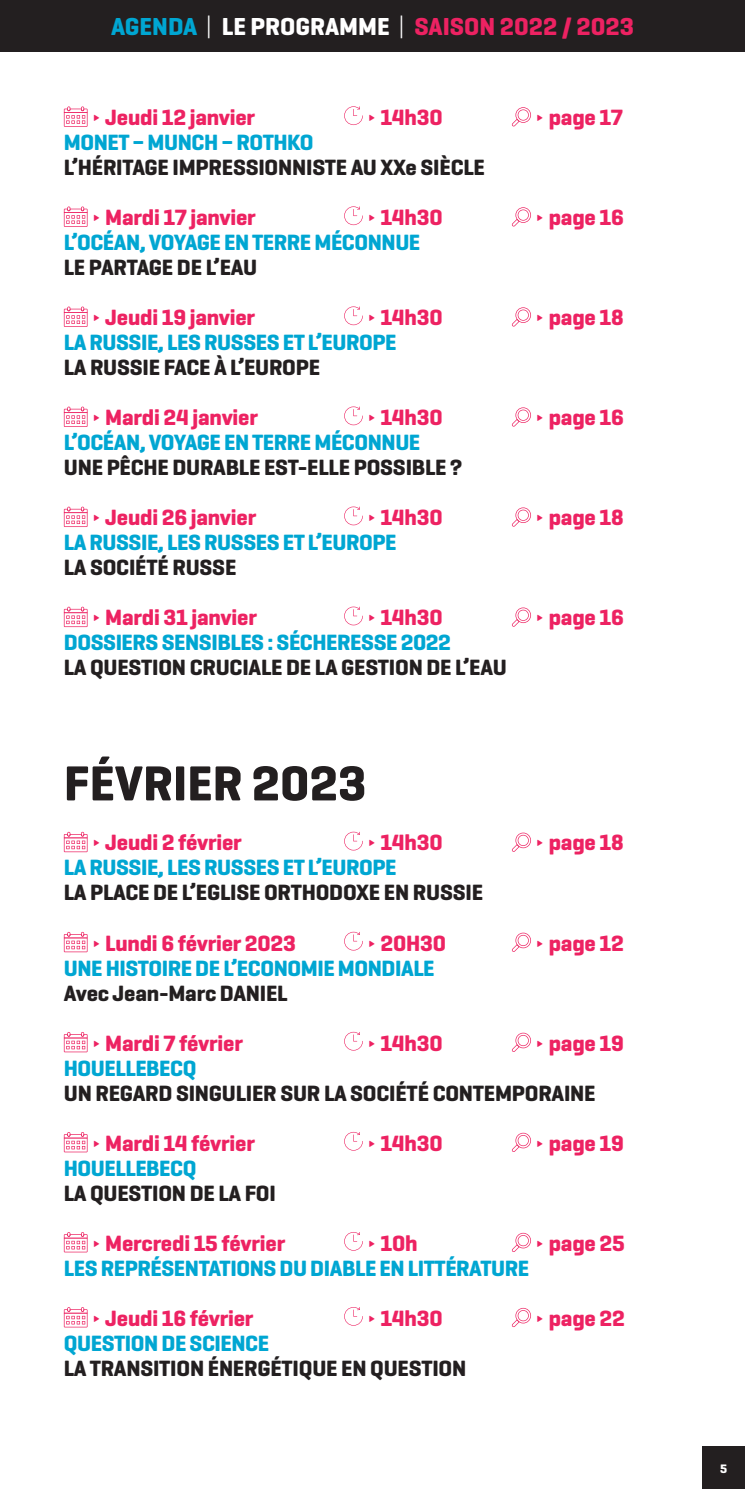
<style>
.page{position:relative;width:745px;height:1489px;background:#fff}
.page>*{position:absolute;margin:0;border:0;box-sizing:border-box;transform-origin:0 0}
.t1{font:700 50px "Geogrotesque";color:#231f20}
.t2{font:700 25px "Geogrotesque";color:#ed2262}
.t3{font:700 22.5px "Geogrotesque";letter-spacing:-.01em;color:#ed2262}
.t4{font:700 22.5px "Geogrotesque";letter-spacing:-.02em;color:#00a6d2}
.t5{font:700 22.5px "Geogrotesque";letter-spacing:-.01em;color:#231f20}
.t6{font:700 12.5px "Geogrotesque";color:#fff}
.s1{color:#00a6d2}
.s2{font-weight:300;color:#fff}
.s3{color:#fff}
.s4{font-weight:400}
</style>
<div class="page">
<div style="left:0;top:0;width:744px;height:52px;background:#231f20"></div>
<svg style="left:64px;top:106px;width:23px;height:21px"></svg>
<svg style="left:344px;top:106px;width:18px;height:19px"></svg>
<svg style="left:511px;top:107px;width:19px;height:19px"></svg>
<svg style="left:64px;top:206px;width:23px;height:21px"></svg>
<svg style="left:344px;top:206px;width:18px;height:19px"></svg>
<svg style="left:511px;top:207px;width:19px;height:19px"></svg>
<svg style="left:64px;top:306px;width:23px;height:21px"></svg>
<svg style="left:344px;top:306px;width:18px;height:19px"></svg>
<svg style="left:511px;top:307px;width:19px;height:19px"></svg>
<svg style="left:64px;top:406px;width:23px;height:21px"></svg>
<svg style="left:344px;top:406px;width:18px;height:19px"></svg>
<svg style="left:511px;top:407px;width:19px;height:19px"></svg>
<svg style="left:64px;top:506px;width:23px;height:21px"></svg>
<svg style="left:344px;top:506px;width:18px;height:19px"></svg>
<svg style="left:511px;top:507px;width:19px;height:19px"></svg>
<svg style="left:64px;top:606px;width:23px;height:21px"></svg>
<svg style="left:344px;top:606px;width:18px;height:19px"></svg>
<svg style="left:511px;top:607px;width:19px;height:19px"></svg>
<svg style="left:64px;top:831px;width:23px;height:21px"></svg>
<svg style="left:344px;top:831px;width:18px;height:19px"></svg>
<svg style="left:512px;top:832px;width:18px;height:19px"></svg>
<svg style="left:64px;top:931px;width:23px;height:21px"></svg>
<svg style="left:344px;top:931px;width:18px;height:19px"></svg>
<svg style="left:511px;top:932px;width:19px;height:19px"></svg>
<svg style="left:64px;top:1032px;width:23px;height:20px"></svg>
<svg style="left:344px;top:1031px;width:18px;height:19px"></svg>
<svg style="left:511px;top:1032px;width:19px;height:19px"></svg>
<svg style="left:64px;top:1132px;width:23px;height:20px"></svg>
<svg style="left:344px;top:1131px;width:18px;height:19px"></svg>
<svg style="left:511px;top:1132px;width:19px;height:19px"></svg>
<svg style="left:64px;top:1232px;width:23px;height:20px"></svg>
<svg style="left:344px;top:1232px;width:18px;height:18px"></svg>
<svg style="left:511px;top:1232px;width:19px;height:19px"></svg>
<svg style="left:64px;top:1307px;width:23px;height:20px"></svg>
<svg style="left:344px;top:1307px;width:18px;height:18px"></svg>
<svg style="left:511px;top:1307px;width:19px;height:19px"></svg>
<div style="left:701px;top:1446px;width:43px;height:42px;background:#231f20"></div>
<p class="t2" style="left:111px;top:11px;width:524px"><span class="s1">AGENDA</span> <span class="s2">|</span> <span class="s3">LE PROGRAMME</span> <span class="s2">|</span> SAISON 2022 / 2023</p>
<p class="t3" style="left:92px;top:103px;width:164px"><span class="s4">∂</span> Jeudi 12 janvier</p>
<p class="t3" style="left:367px;top:103px;width:77px"><span class="s4">∂</span> 14h30</p>
<p class="t3" style="left:535px;top:103px;width:89px"><span class="s4">∂</span> page 17</p>
<p class="t4" style="left:64px;top:128px;width:251px">MONET – MUNCH – ROTHKO</p>
<p class="t5" style="left:64px;top:153px;width:422px">L’HÉRITAGE IMPRESSIONNISTE AU XXe SIÈCLE</p>
<p class="t3" style="left:92px;top:203px;width:165px"><span class="s4">∂</span> Mardi 17 janvier</p>
<p class="t3" style="left:367px;top:203px;width:77px"><span class="s4">∂</span> 14h30</p>
<p class="t3" style="left:535px;top:203px;width:90px"><span class="s4">∂</span> page 16</p>
<p class="t4" style="left:64px;top:228px;width:358px">L’OCÉAN, VOYAGE EN TERRE MÉCONNUE</p>
<p class="t5" style="left:64px;top:253px;width:195px">LE PARTAGE DE L’EAU</p>
<p class="t3" style="left:92px;top:303px;width:164px"><span class="s4">∂</span> Jeudi 19 janvier</p>
<p class="t3" style="left:367px;top:303px;width:77px"><span class="s4">∂</span> 14h30</p>
<p class="t3" style="left:535px;top:303px;width:89px"><span class="s4">∂</span> page 18</p>
<p class="t4" style="left:64px;top:328px;width:334px">LA RUSSIE, LES RUSSES ET L’EUROPE</p>
<p class="t5" style="left:64px;top:353px;width:258px">LA RUSSIE FACE À L’EUROPE</p>
<p class="t3" style="left:92px;top:403px;width:167px"><span class="s4">∂</span> Mardi 24 janvier</p>
<p class="t3" style="left:367px;top:403px;width:77px"><span class="s4">∂</span> 14h30</p>
<p class="t3" style="left:535px;top:403px;width:90px"><span class="s4">∂</span> page 16</p>
<p class="t4" style="left:64px;top:428px;width:358px">L’OCÉAN, VOYAGE EN TERRE MÉCONNUE</p>
<p class="t5" style="left:64px;top:453px;width:399px">UNE PÊCHE DURABLE EST-ELLE POSSIBLE ?</p>
<p class="t3" style="left:92px;top:503px;width:165px"><span class="s4">∂</span> Jeudi 26 janvier</p>
<p class="t3" style="left:367px;top:503px;width:77px"><span class="s4">∂</span> 14h30</p>
<p class="t3" style="left:535px;top:503px;width:89px"><span class="s4">∂</span> page 18</p>
<p class="t4" style="left:64px;top:528px;width:334px">LA RUSSIE, LES RUSSES ET L’EUROPE</p>
<p class="t5" style="left:64px;top:553px;width:174px">LA SOCIÉTÉ RUSSE</p>
<p class="t3" style="left:92px;top:603px;width:166px"><span class="s4">∂</span> Mardi 31 janvier</p>
<p class="t3" style="left:367px;top:603px;width:77px"><span class="s4">∂</span> 14h30</p>
<p class="t3" style="left:535px;top:603px;width:90px"><span class="s4">∂</span> page 16</p>
<p class="t4" style="left:64px;top:628px;width:388px">DOSSIERS SENSIBLES : SÉCHERESSE 2022</p>
<p class="t5" style="left:64px;top:653px;width:444px">LA QUESTION CRUCIALE DE LA GESTION DE L’EAU</p>
<h1 class="t1" style="left:64px;top:752px;width:304px">FÉVRIER 2023</h1>
<p class="t3" style="left:92px;top:828px;width:151px"><span class="s4">∂</span> Jeudi 2 février</p>
<p class="t3" style="left:367px;top:828px;width:77px"><span class="s4">∂</span> 14h30</p>
<p class="t3" style="left:535px;top:828px;width:89px"><span class="s4">∂</span> page 18</p>
<p class="t4" style="left:64px;top:853px;width:334px">LA RUSSIE, LES RUSSES ET L’EUROPE</p>
<p class="t5" style="left:64px;top:878px;width:420px">LA PLACE DE L’EGLISE ORTHODOXE EN RUSSIE</p>
<p class="t3" style="left:92px;top:928px;width:205px"><span class="s4">∂</span> Lundi 6 février 2023</p>
<p class="t3" style="left:367px;top:928px;width:80px"><span class="s4">∂</span> 20H30</p>
<p class="t3" style="left:535px;top:928px;width:90px"><span class="s4">∂</span> page 12</p>
<p class="t4" style="left:64px;top:953px;width:372px">UNE HISTOIRE DE L’ECONOMIE MONDIALE</p>
<p class="t5" style="left:64px;top:978px;width:225px">Avec Jean-Marc DANIEL</p>
<p class="t3" style="left:92px;top:1028px;width:152px"><span class="s4">∂</span> Mardi 7 février</p>
<p class="t3" style="left:367px;top:1028px;width:77px"><span class="s4">∂</span> 14h30</p>
<p class="t3" style="left:535px;top:1028px;width:90px"><span class="s4">∂</span> page 19</p>
<p class="t4" style="left:64px;top:1053px;width:134px">HOUELLEBECQ</p>
<p class="t5" style="left:64px;top:1078px;width:533px">UN REGARD SINGULIER SUR LA SOCIÉTÉ CONTEMPORAINE</p>
<p class="t3" style="left:92px;top:1128px;width:164px"><span class="s4">∂</span> Mardi 14 février</p>
<p class="t3" style="left:367px;top:1128px;width:77px"><span class="s4">∂</span> 14h30</p>
<p class="t3" style="left:535px;top:1128px;width:90px"><span class="s4">∂</span> page 19</p>
<p class="t4" style="left:64px;top:1153px;width:134px">HOUELLEBECQ</p>
<p class="t5" style="left:64px;top:1178px;width:213px">LA QUESTION DE LA FOI</p>
<p class="t3" style="left:92px;top:1228px;width:194px"><span class="s4">∂</span> Mercredi 15 février</p>
<p class="t3" style="left:367px;top:1228px;width:52px"><span class="s4">∂</span> 10h</p>
<p class="t3" style="left:535px;top:1228px;width:91px"><span class="s4">∂</span> page 25</p>
<p class="t4" style="left:64px;top:1253px;width:466px">LES REPRÉSENTATIONS DU DIABLE EN LITTÉRATURE</p>
<p class="t3" style="left:92px;top:1303px;width:163px"><span class="s4">∂</span> Jeudi 16 février</p>
<p class="t3" style="left:367px;top:1303px;width:77px"><span class="s4">∂</span> 14h30</p>
<p class="t3" style="left:535px;top:1303px;width:91px"><span class="s4">∂</span> page 22</p>
<p class="t4" style="left:64px;top:1328px;width:207px">QUESTION DE SCIENCE</p>
<p class="t5" style="left:64px;top:1353px;width:403px">LA TRANSITION ÉNERGÉTIQUE EN QUESTION</p>
<p class="t6" style="left:719px;top:1460px;width:9px">5</p>
</div>
